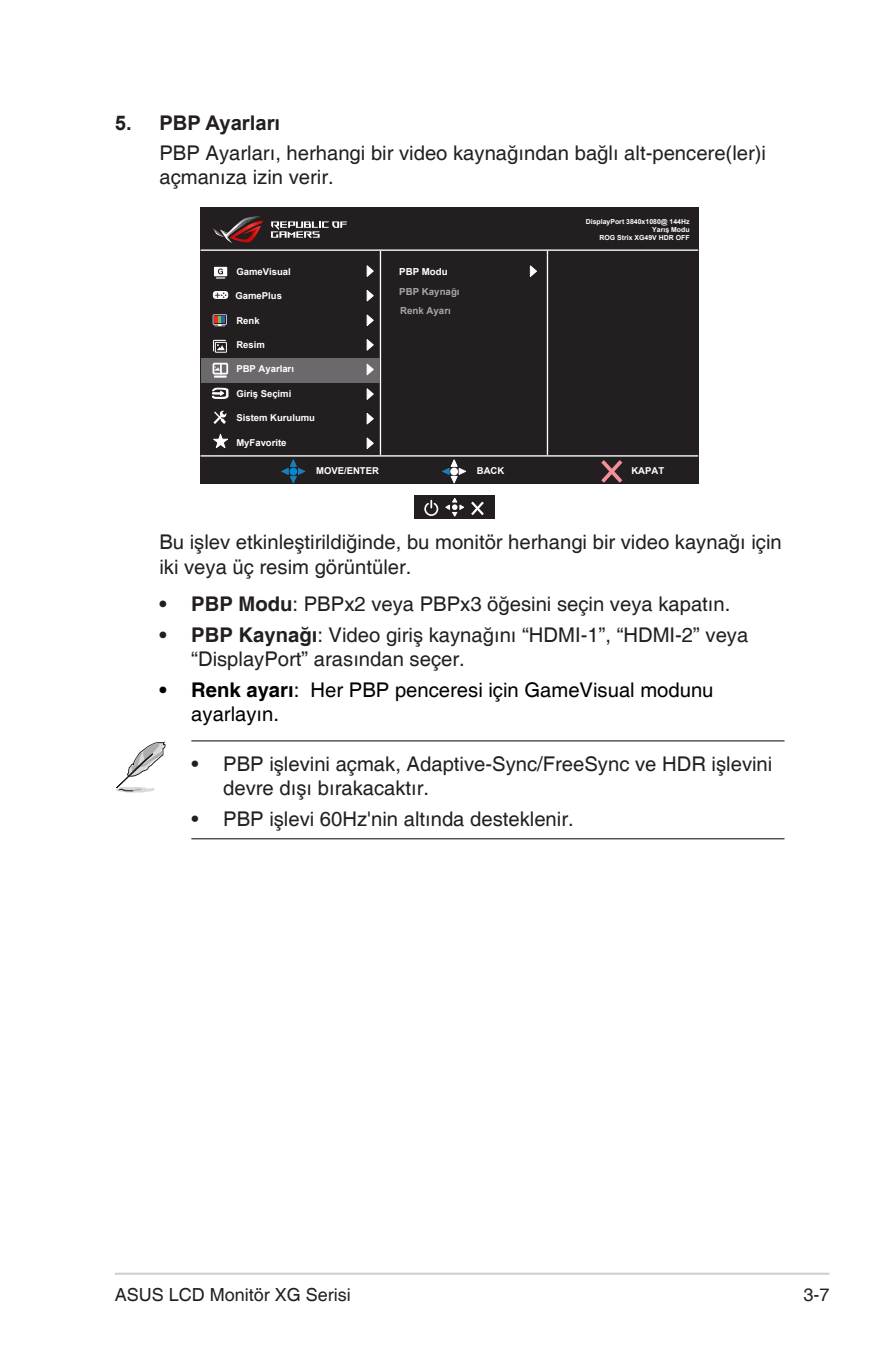
<style>
.page{position:relative;width:893px;height:1346px;background:#fff}
.page>*{position:absolute;margin:0;border:0;box-sizing:border-box;transform-origin:0 0}
.t1{font:20.25px/24.3px "Helvetica";color:#231f20}
.t2{font:20.25px/24.3px "Helvetica";color:#000}
.t3{font:700 20.25px "Arial";color:#231f20}
.t4{font:18px "Helvetica";color:#231f20}
.t5{font:10.8px "Arial";color:#231f20}
.t6{font:700 9.67px "Arial";color:#fff}
.t7{font:700 9.45px "Arial";color:#fff}
.t8{font:700 6.98px/8.3px "Arial";color:#fff;text-align:right}
.s1{font-weight:700}
</style>
<div class="page">
<hr style="left:115px;top:1272px;width:714px;height:3px;background:#d1d2d4">
<div style="left:201px;top:208px;width:498px;height:276px;background:#231f20"></div>
<hr style="left:201px;top:249px;width:497px;height:2px;background:#fff">
<hr style="left:201px;top:455px;width:497px;height:1px;background:#fff">
<hr style="left:380px;top:251px;width:1px;height:204px;background:#fff">
<hr style="left:547px;top:251px;width:1px;height:204px;background:#fff">
<svg style="left:601px;top:460px;width:21px;height:23px"></svg>
<div style="left:201px;top:358px;width:178px;height:25px;background:#6c696d"></div>
<svg style="left:366px;top:265px;width:8px;height:12px"></svg>
<svg style="left:366px;top:290px;width:8px;height:12px"></svg>
<svg style="left:366px;top:314px;width:8px;height:12px"></svg>
<svg style="left:529px;top:265px;width:8px;height:12px"></svg>
<svg style="left:366px;top:339px;width:8px;height:12px"></svg>
<svg style="left:366px;top:363px;width:8px;height:13px"></svg>
<svg style="left:366px;top:388px;width:8px;height:12px"></svg>
<svg style="left:366px;top:413px;width:8px;height:12px"></svg>
<svg style="left:366px;top:437px;width:8px;height:12px"></svg>
<svg style="left:213px;top:314px;width:14px;height:12px"></svg>
<div style="left:215px;top:342px;width:12px;height:11px;border:1px solid #fff"></div>
<svg style="left:213px;top:340px;width:13px;height:12px"></svg>
<svg style="left:213px;top:410px;width:14px;height:14px"></svg>
<svg style="left:213px;top:433px;width:15px;height:16px"></svg>
<svg style="left:281px;top:459px;width:25px;height:25px"></svg>
<div style="left:289px;top:468px;width:8px;height:7px;background:#0089cf;border-radius:50%"></div>
<svg style="left:442px;top:459px;width:24px;height:25px"></svg>
<div style="left:450px;top:468px;width:8px;height:7px;background:#fff;border-radius:50%"></div>
<svg style="left:211px;top:388px;width:17px;height:11px"></svg>
<svg style="left:214px;top:267px;width:13px;height:12px"></svg>
<svg style="left:271px;top:221px;width:76px;height:17px"></svg>
<svg style="left:213px;top:216px;width:50px;height:27px"></svg>
<div style="left:213px;top:363px;width:15px;height:11px;border:2px solid #fff"></div>
<svg style="left:213px;top:364px;width:14px;height:14px"></svg>
<div style="left:213px;top:291px;width:15px;height:7px;background:#fff;border-radius:3px"></div>
<div style="left:213px;top:291px;width:15px;height:8px;border:1px solid #fff;border-radius:3px"></div>
<svg style="left:221px;top:292px;width:5px;height:6px"></svg>
<div style="left:414px;top:495px;width:81px;height:24px;background:#231f20"></div>
<svg style="left:424px;top:500px;width:14px;height:16px"></svg>
<svg style="left:445px;top:498px;width:19px;height:19px"></svg>
<svg style="left:471px;top:501px;width:13px;height:14px"></svg>
<hr style="left:191px;top:740px;width:593px;height:1px;background:#231f20">
<hr style="left:191px;top:838px;width:593px;height:1px;background:#231f20">
<svg style="left:115px;top:742px;width:51px;height:51px"></svg>
<p class="t3" style="left:115px;top:109px;width:167px">5. PBP Ayarları</p>
<p class="t1" style="left:159px;top:141px;width:608px">PBP Ayarları, herhangi bir video kaynağından bağlı alt-pencere(ler)i açmanıza izin verir.</p>
<p class="t5" style="left:214px;top:288px;width:8px">+</p>
<p class="t7" style="left:236px;top:265px;width:56px">GameVisual</p>
<p class="t7" style="left:235px;top:289px;width:48px">GamePlus</p>
<p class="t7" style="left:236px;top:314px;width:25px">Renk</p>
<p class="t7" style="left:236px;top:339px;width:30px">Resim</p>
<p class="t7" style="left:236px;top:362px;width:59px">PBP Ayarları</p>
<p class="t7" style="left:236px;top:387px;width:56px">Giriş Seçimi</p>
<p class="t7" style="left:236px;top:412px;width:80px">Sistem Kurulumu</p>
<p class="t7" style="left:236px;top:436px;width:52px">MyFavorite</p>
<p class="t6" style="left:399px;top:265px;width:50px">PBP Modu</p>
<p class="t6" style="left:400px;top:304px;width:52px">Renk Ayarı</p>
<p class="t6" style="left:399px;top:285px;width:62px">PBP Kaynağı</p>
<p class="t7" style="left:316px;top:465px;width:64px">MOVE/ENTER</p>
<p class="t7" style="left:477px;top:465px;width:29px">BACK</p>
<p class="t8" style="left:586px;top:217px;width:105px">DisplayPort 3840x1080@ 144Hz<br>Yarış Modu<br>ROG Strix XG49V HDR OFF</p>
<p class="t7" style="left:631px;top:464px;width:34px">KAPAT</p>
<p class="t1" style="left:159px;top:531px;width:624px">Bu işlev etkinleştirildiğinde, bu monitör herhangi bir video kaynağı için iki veya üç resim görüntüler.</p>
<p class="t1" style="left:159px;top:593px;width:572px"><span class="s1">• PBP Modu</span>: PBPx2 veya PBPx3 öğesini seçin veya kapatın.</p>
<p class="t1" style="left:191px;top:623px;width:558px;text-indent:-32px"><span class="s1">• PBP Kaynağı</span>: Video giriş kaynağını “HDMI-1”, “HDMI-2” veya “DisplayPort” arasından seçer.</p>
<p class="t2" style="left:191px;top:678px;width:524px;text-indent:-32px"><span class="s1">• Renk ayarı</span>: Her PBP penceresi için GameVisual modunu ayarlayın.</p>
<p class="t1" style="left:223px;top:752px;width:551px;text-indent:-32px">• PBP işlevini açmak, Adaptive-Sync/FreeSync ve HDR işlevini devre dışı bırakacaktır.</p>
<p class="t1" style="left:191px;top:807px;width:384px">• PBP işlevi 60Hz'nin altında desteklenir.</p>
<p class="t4" style="left:115px;top:1284px;width:238px">ASUS LCD Monitör XG Serisi</p>
<p class="t4" style="left:803px;top:1284px;width:28px">3-7</p>
</div>
